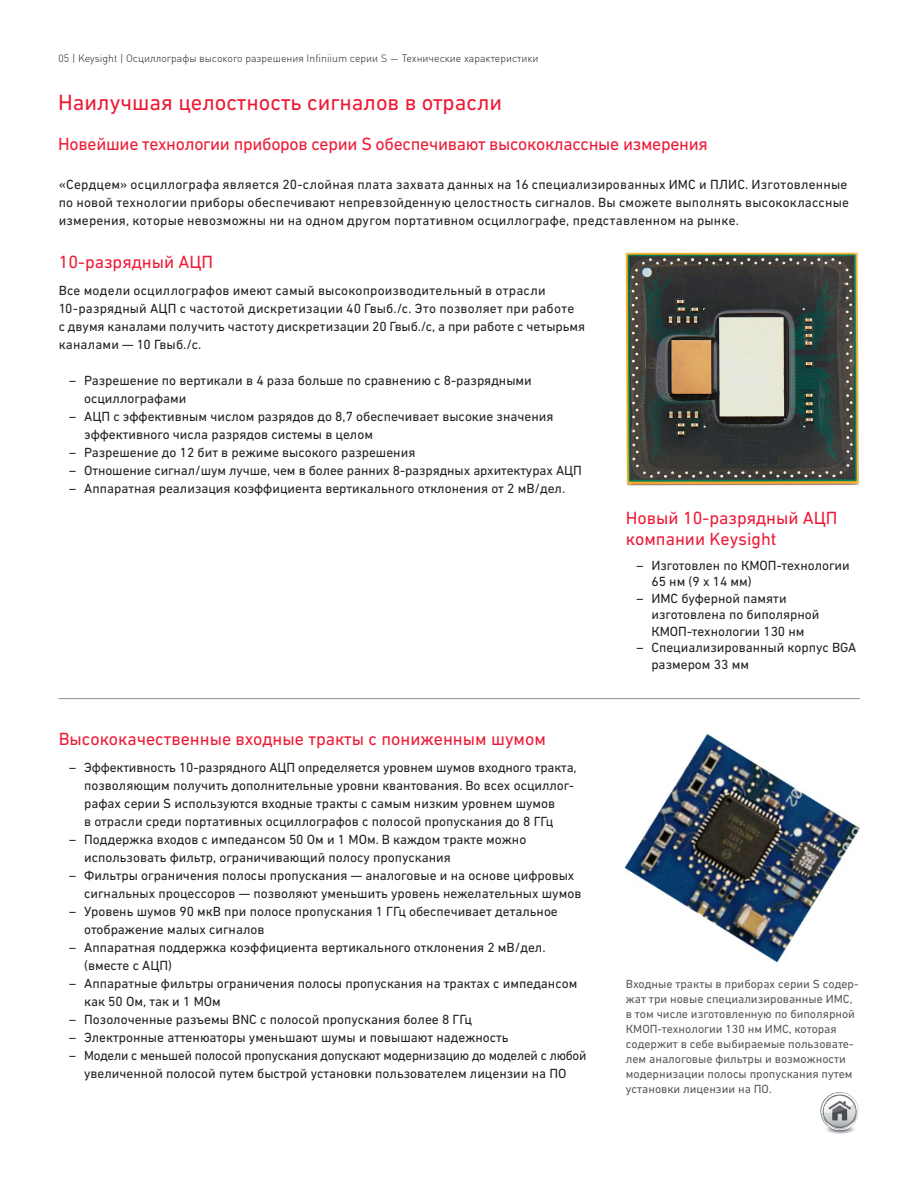
<style>
.page{position:relative;width:918px;height:1188px;background:#fff}
.page>*{position:absolute;margin:0;border:0;box-sizing:border-box;transform-origin:0 0}
.K_Heading_1{font:22.5px "DIN Next CYR";color:#ed1a36}
.K_Heading_2{font:18px/21px "DIN Next CYR";color:#ed1a36}
.K_Body_Text{font:13.5px/18px "DIN Next CYR";color:#231f20}
.K_Diagrams_and_Figur{font:12px/15px "DIN Next CYR";color:#57585a}
.t1{font:300 10.5px "DIN Cyr";color:#231f20}
</style>
<div class="page">
<svg style="left:820px;top:1092px;width:39px;height:42px"></svg>
<img style="left:625px;top:252px;width:234px;height:234px">
<hr style="left:59px;top:698px;width:801px;height:1px;background:#231f20">
<img style="left:625px;top:733px;width:235px;height:229px">
<p class="t1" style="left:59px;top:52px;width:482px">05 | Keysight | Осциллографы высокого разрешения Infiniium серии S — Технические характеристики</p>
<p class="K_Heading_1" style="left:58px;top:90px;width:445px">Наилучшая целостность сигналов в отрасли</p>
<p class="K_Heading_2" style="left:58px;top:133px;width:651px">Новейшие технологии приборов серии S обеспечивают высококлассные измерения</p>
<p class="K_Body_Text" style="left:59px;top:175px;width:792px">«Сердцем» осциллографа является 20-слойная плата захвата данных на 16 специализированных ИМС и ПЛИС. Изготовленные по новой технологии приборы обеспечивают непревзойденную целостность сигналов. Вы сможете выполнять высококлассные измерения, которые невозможны ни на одном другом портативном осциллографе, представленном на рынке.</p>
<p class="K_Heading_2" style="left:59px;top:252px;width:156px">10-разрядный АЦП</p>
<p class="K_Body_Text" style="left:59px;top:281px;width:528px">Все модели осциллографов имеют самый высокопроизводительный в отрасли 10-разрядный АЦП с частотой дискретизации 40 Гвыб./с. Это позволяет при работе<br>с двумя каналами получить частоту дискретизации 20 Гвыб./с, а при работе с четырьмя каналами — 10 Гвыб./с.</p>
<p class="K_Body_Text" style="left:84px;top:371px;width:449px;text-indent:-15px">– Разрешение по вертикали в 4 раза больше по сравнению с 8-разрядными осциллографами</p>
<p class="K_Body_Text" style="left:84px;top:407px;width:471px;text-indent:-15px">– АЦП с эффективным числом разрядов до 8,7 обеспечивает высокие значения эффективного числа разрядов системы в целом</p>
<p class="K_Body_Text" style="left:69px;top:443px;width:348px">– Разрешение до 12 бит в режиме высокого разрешения</p>
<p class="K_Body_Text" style="left:69px;top:461px;width:514px">– Отношение сигнал/шум лучше, чем в более ранних 8-разрядных архитектурах АЦП</p>
<p class="K_Body_Text" style="left:69px;top:479px;width:496px">– Аппаратная реализация коэффициента вертикального отклонения от 2 мВ/дел.</p>
<p class="K_Heading_2" style="left:59px;top:728px;width:489px">Высококачественные входные тракты с пониженным шумом</p>
<p class="K_Body_Text" style="left:84px;top:758px;width:494px;text-indent:-15px">– Эффективность 10-разрядного АЦП определяется уровнем шумов входного тракта, позволяющим получить дополнительные уровни квантования. Во всех осциллог&shy;рафах серии S используются входные тракты с самым низким уровнем шумов<br>в отрасли среди портативных осциллографов с полосой пропускания до 8 ГГц</p>
<p class="K_Body_Text" style="left:84px;top:830px;width:444px;text-indent:-15px">– Поддержка входов с импедансом 50 Ом и 1 МОм. В каждом тракте можно использовать фильтр, ограничивающий полосу пропускания</p>
<p class="K_Body_Text" style="left:84px;top:866px;width:499px;text-indent:-15px">– Фильтры ограничения полосы пропускания — аналоговые и на основе цифровых сигнальных процессоров — позволяют уменьшить уровень нежелательных шумов</p>
<p class="K_Body_Text" style="left:84px;top:902px;width:475px;text-indent:-15px">– Уровень шумов 90 мкВ при полосе пропускания 1 ГГц обеспечивает детальное отображение малых сигналов</p>
<p class="K_Body_Text" style="left:84px;top:938px;width:461px;text-indent:-15px">– Аппаратная поддержка коэффициента вертикального отклонения 2 мВ/дел. (вместе с АЦП)</p>
<p class="K_Body_Text" style="left:84px;top:974px;width:495px;text-indent:-15px">– Аппаратные фильтры ограничения полосы пропускания на трактах с импедансом как 50 Ом, так и 1 МОм</p>
<p class="K_Body_Text" style="left:69px;top:1010px;width:404px">– Позолоченные разъемы BNC с полосой пропускания более 8 ГГц</p>
<p class="K_Body_Text" style="left:69px;top:1028px;width:441px">– Электронные аттенюаторы уменьшают шумы и повышают надежность</p>
<p class="K_Body_Text" style="left:69px;top:1046px;width:519px;text-align:center">– Модели с меньшей полосой пропускания допускают модернизацию до моделей с любой увеличенной полосой путем быстрой установки пользователем лицензии на ПО</p>
<p class="K_Heading_2" style="left:626px;top:507px;width:213px">Новый 10-разрядный АЦП компании Keysight</p>
<p class="K_Body_Text" style="left:651px;top:557px;width:200px;line-height:16.5px;text-indent:-15px">– Изготовлен по КМОП-технологии<br>65 нм (9 x 14 мм)</p>
<p class="K_Body_Text" style="left:651px;top:590px;width:170px;line-height:16.5px;text-indent:-15px">– ИМС буферной памяти изготовлена по биполярной<br>КМОП-технологии 130 нм</p>
<p class="K_Body_Text" style="left:651px;top:639px;width:207px;line-height:16.5px;text-indent:-15px">– Специализированный корпус BGA размером 33 мм</p>
<p class="K_Diagrams_and_Figur" style="left:626px;top:976px;width:234px">Входные тракты в приборах серии S содер&shy;жат три новые специализированные ИМС, в том числе изготовленную по биполярной КМОП-технологии 130 нм ИМС, которая содержит в себе выбираемые пользовате&shy;лем аналоговые фильтры и возможности модернизации полосы пропускания путем установки лицензии на ПО.</p>
</div>
